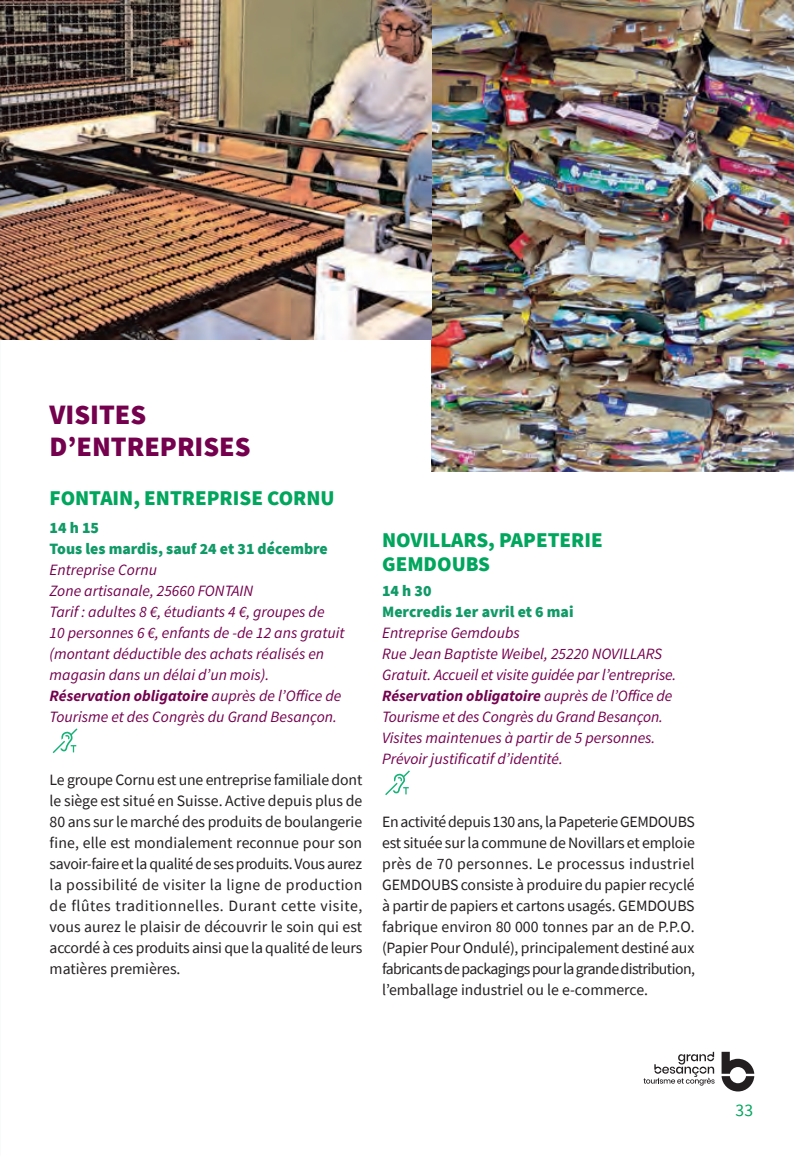
<style>
.page{position:relative;width:794px;height:1156px;background:#fff}
.page>*{position:absolute;margin:0;border:0;box-sizing:border-box;transform-origin:0 0}
.t1{font:900 28px/31.5px "Source Sans Pro";color:#74004e}
.t2{font:900 21px/24.5px "Source Sans Pro";color:#00a65d}
.t3{font:17.5px "Source Sans Pro";color:#00a65d}
.t4{font:15.75px/21px "Source Sans Pro";letter-spacing:-.015em;color:#231f20;text-align:justify}
.t5{font:italic 15.75px/21px "Source Sans Pro";color:#74004e}
.t6{font:900 15.75px/21px "Source Sans Pro";color:#119a68}
.s1{font-weight:700}
</style>
<div class="page">
<img style="left:432px;top:0;width:362px;height:472px">
<svg style="left:53px;top:728px;width:24px;height:25px"></svg>
<svg style="left:385px;top:770px;width:25px;height:25px"></svg>
<img style="left:0;top:0;width:432px;height:340px">
<svg style="left:721px;top:1052px;width:33px;height:39px"></svg>
<svg style="left:643px;top:1052px;width:71px;height:33px"></svg>
<h1 class="t1" style="left:50px;top:399px;width:202px">VISITES<br>D’ENTREPRISES</h1>
<h2 class="t2" style="left:50px;top:485px;width:286px">FONTAIN, ENTREPRISE CORNU</h2>
<p class="t6" style="left:50px;top:517px;width:280px">14 h 15<br>Tous les mardis, sauf 24 et 31 décembre</p>
<p class="t5" style="left:50px;top:559px;width:296px">Entreprise Cornu<br>Zone artisanale, 25660 FONTAIN<br>Tarif : adultes 8 €, étudiants 4 €, groupes de<br>10 personnes 6 €, enfants de -de 12 ans gratuit (montant déductible des achats réalisés en magasin dans un délai d’un mois).<br><span class="s1">Réservation obligatoire</span> auprès de l’Office de Tourisme et des Congrès du Grand Besançon.</p>
<p class="t4" style="left:50px;top:769px;width:314px">Le groupe Cornu est une entreprise familiale dont le siège est situé en Suisse. Active depuis plus de 80 ans sur le marché des produits de boulangerie fine, elle est mondialement reconnue pour son savoir-faire et la qualité de ses produits. Vous aurez la possibilité de visiter la ligne de production de flûtes traditionnelles. Durant cette visite, vous aurez le plaisir de découvrir le soin qui est accordé à ces produits ainsi que la qualité de leurs matières premières.</p>
<h2 class="t2" style="left:382px;top:527px;width:222px">NOVILLARS, PAPETERIE<br>GEMDOUBS</h2>
<p class="t6" style="left:382px;top:580px;width:193px">14 h 30<br>Mercredis 1er avril et 6 mai</p>
<p class="t5" style="left:382px;top:622px;width:296px">Entreprise Gemdoubs<br>Rue Jean Baptiste Weibel, 25220 NOVILLARS Gratuit. Accueil et visite guidée par l’entreprise.<br><span class="s1">Réservation obligatoire</span> auprès de l’Office de Tourisme et des Congrès du Grand Besançon.<br>Visites maintenues à partir de 5 personnes.<br>Prévoir justificatif d’identité.</p>
<p class="t4" style="left:382px;top:811px;width:314px">Enactivitédepuis130ans,laPapeterieGEMDOUBS est située sur la commune de Novillars et emploie près de 70 personnes. Le processus industriel GEMDOUBS consiste à produire du papier recyclé à partir de papiers et cartons usagés. GEMDOUBS fabrique environ 80 000 tonnes par an de P.P.O. (Papier Pour Ondulé), principalement destiné aux fabricants de packagings pour la grande distribution, l’emballage industriel ou le e-commerce.</p>
<p class="t3" style="left:735px;top:1099px;width:19px">33</p>
</div>
